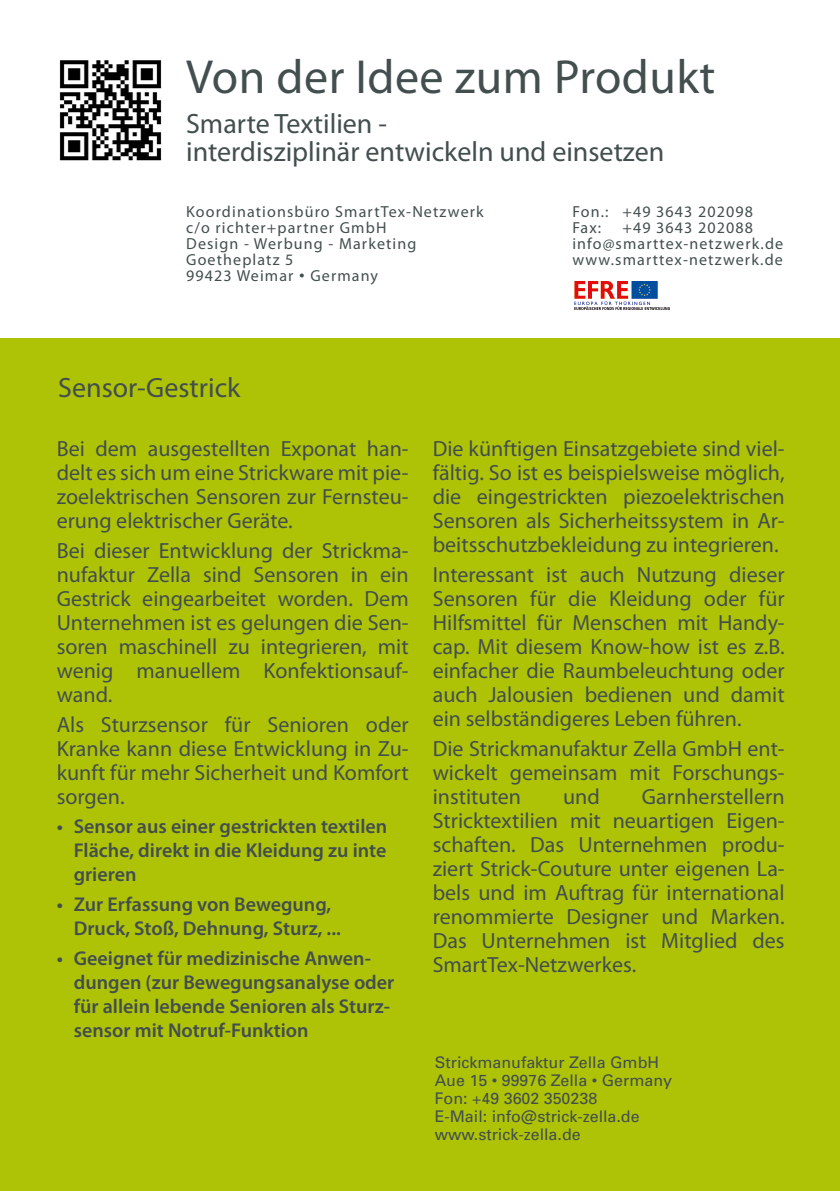
<style>
.page{position:relative;width:840px;height:1191px;background:#fff}
.page>*{position:absolute;margin:0;border:0;box-sizing:border-box;transform-origin:0 0}
.t1{font:48px "Myriad Pro";letter-spacing:.01em;color:#434e4e}
.t2{font:28px "Myriad Pro";color:#434e4e}
.t3{font:22px/24px "Myriad Pro";color:#434e4e;text-align:justify}
.t4{font:600 20px/24px "Myriad Pro";color:#434e4e}
.t5{font:16px "Myriad Pro";letter-spacing:.07em;color:#434e4e}
.t6{font:16px "Univers";color:#434e4e}
.s1{font-family:"Univers"}
</style>
<div class="page">
<div style="left:0;top:338px;width:839px;height:853px;background:#aec306"></div>
<img style="left:59px;top:60px;width:103px;height:101px">
<svg style="left:574px;top:307px;width:96px;height:3px"></svg>
<img style="left:574px;top:281px;width:95px;height:28px">
<p class="t1" style="left:186px;top:47px;width:530px">Von der Idee zum Produkt</p>
<p class="t2" style="left:186px;top:106px;width:202px">Smarte Textilien -</p>
<p class="t2" style="left:186px;top:134px;width:479px">interdisziplinär entwickeln und einsetzen</p>
<p class="t5" style="left:186px;top:201px;width:299px">Koordinationsbüro SmartTex-Netzwerk</p>
<p class="t5" style="left:186px;top:217px;width:202px">c/o richter+partner GmbH</p>
<p class="t5" style="left:186px;top:233px;width:232px">Design - Werbung - Marketing</p>
<p class="t5" style="left:186px;top:249px;width:109px">Goetheplatz 5</p>
<p class="t5" style="left:186px;top:265px;width:193px">99423 Weimar <span class="s1">•</span> Germany</p>
<p class="t2" style="left:58px;top:371px;width:184px">Sensor-Gestrick</p>
<p class="t5" style="left:572px;top:201px;width:182px">Fon.: +49 3643 202098</p>
<p class="t5" style="left:572px;top:217px;width:30px">Fax:</p>
<p class="t5" style="left:622px;top:217px;width:132px">+49 3643 202088</p>
<p class="t5" style="left:572px;top:233px;width:212px">info@smarttex-netzwerk.de</p>
<p class="t5" style="left:572px;top:249px;width:212px">www.smarttex-netzwerk.de</p>
<p class="t3" style="left:57px;top:436px;width:353px">Bei dem ausgestellten Exponat han&shy;delt es sich um eine Strickware mit pie&shy;zoelektrischen Sensoren zur Fernsteu&shy;erung elektrischer Geräte.</p>
<p class="t3" style="left:57px;top:538px;width:353px">Bei dieser Entwicklung der Strickma&shy;nufaktur Zella sind Sensoren in ein Gestrick eingearbeitet worden. Dem Unternehmen ist es gelungen die Sen&shy;soren maschinell zu integrieren, mit wenig manuellem Konfektionsauf&shy;wand.</p>
<p class="t3" style="left:57px;top:712px;width:353px">Als Sturzsensor für Senioren oder Kranke kann diese Entwicklung in Zu&shy;kunft für mehr Sicherheit und Komfort sorgen.</p>
<p class="t4" style="left:74px;top:814px;width:315px;text-align:justify;text-indent:-17px">• Sensor aus einer gestrickten textilen Fläche, direkt in die Kleidung zu inte grieren</p>
<p class="t4" style="left:74px;top:891px;width:268px;text-indent:-17px">• Zur Erfassung von Bewegung,<br>Druck, Stoß, Dehnung, Sturz, ...</p>
<p class="t4" style="left:74px;top:945px;width:322px;text-indent:-17px">• Geeignet für medizinische Anwen&shy;dungen (zur Bewegungsanalyse oder für allein lebende Senioren als Sturz&shy;sensor mit Notruf-Funktion</p>
<p class="t3" style="left:432px;top:436px;width:353px">Die künftigen Einsatzgebiete sind viel&shy;fältig. So ist es beispielsweise möglich, die eingestrickten piezoelektrischen Sensoren als Sicherheitssystem in Ar&shy;beitsschutzbekleidung zu integrieren.</p>
<p class="t3" style="left:432px;top:562px;width:353px">Interessant ist auch Nutzung dieser Sensoren für die Kleidung oder für Hilfsmittel für Menschen mit Handy&shy;cap. Mit diesem Know-how ist es z.B. einfacher die Raumbeleuchtung oder auch Jalousien bedienen und damit ein selbständigeres Leben führen.</p>
<p class="t3" style="left:432px;top:736px;width:353px">Die Strickmanufaktur Zella GmbH ent&shy;wickelt gemeinsam mit Forschungs&shy;instituten</p>
<p class="t3" style="left:432px;top:784px;width:353px;text-indent:209px">Garnherstellern Stricktextilien mit neuartigen Eigen&shy;schaften. Das Unternehmen produ&shy;ziert Strick-Couture unter eigenen La&shy;bels und im Auftrag für international renommierte Designer und Marken.<br>Das Unternehmen ist Mitglied des SmartTex-Netzwerkes.</p>
<p class="t3" style="left:562px;top:784px;width:38px">und</p>
<p class="t6" style="left:434px;top:1052px;width:226px">Strickmanufaktur Zella GmbH</p>
<p class="t6" style="left:434px;top:1070px;width:239px">Aue 15 • 99976 Zella • Germany</p>
<p class="t6" style="left:434px;top:1088px;width:164px">Fon: +49 3602 350238</p>
<p class="t6" style="left:434px;top:1106px;width:206px">E-Mail: info@strick-zella.de</p>
<p class="t6" style="left:434px;top:1124px;width:147px">www.strick-zella.de</p>
</div>
